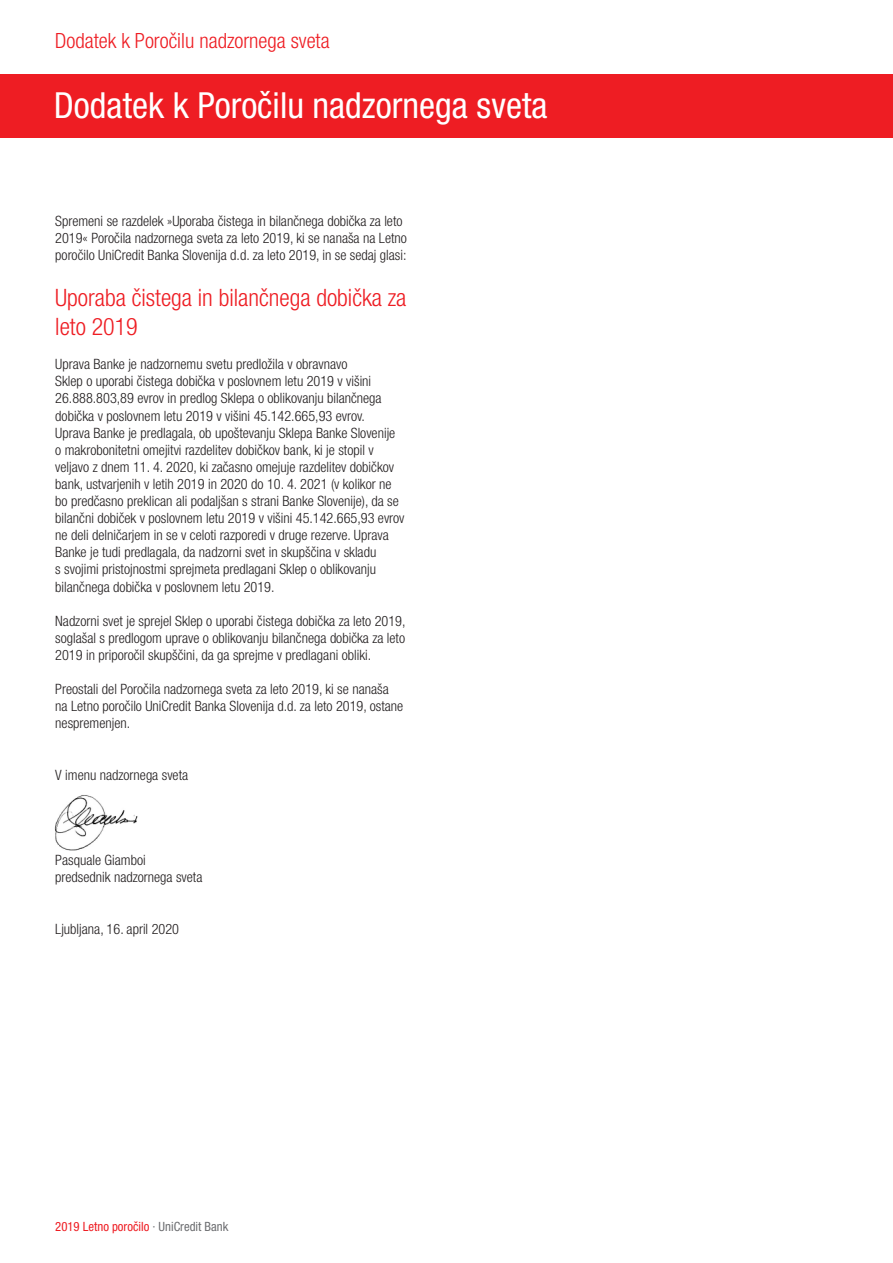
<style>
.page{position:relative;width:893px;height:1263px;background:#fff}
.page>*{position:absolute;margin:0;border:0;box-sizing:border-box;transform-origin:0 0}
.t1{font:condensed 36px "Helvetica Neue LT Std";color:#fff}
.mednaslov_red_16pt{font:300 condensed 24px/28.8px "Helvetica Neue LT Std";color:#ee1d23}
.t2{font:300 condensed 21px "Helvetica Neue LT Std";color:#ee1d23}
._9_5_light{font:300 condensed 14.25px/17.1px "Helvetica Neue LT Std";color:#231f20}
.t3{font:condensed 12.75px "Helvetica Neue LT Std";color:#ee1d23}
.s1{color:#6c6d70}
</style>
<div class="page">
<div style="left:0;top:74px;width:893px;height:64px;background:#ee1d23"></div>
<img style="left:54px;top:795px;width:84px;height:56px">
<p class="t2" style="left:55px;top:29px;width:276px">Dodatek k Poročilu nadzornega sveta</p>
<p class="t1" style="left:54px;top:85px;width:495px">Dodatek k Poročilu nadzornega sveta</p>
<p class="_9_5_light" style="left:55px;top:212px;width:353px">Spremeni se razdelek »Uporaba čistega in bilančnega dobička za leto<br>2019« Poročila nadzornega sveta za leto 2019, ki se nanaša na Letno poročilo UniCredit Banka Slovenija d.d. za leto 2019, in se sedaj glasi:</p>
<p class="mednaslov_red_16pt" style="left:55px;top:283px;width:353px">Uporaba čistega in bilančnega dobička za leto 2019</p>
<p class="_9_5_light" style="left:55px;top:355px;width:351px">Uprava Banke je nadzornemu svetu predložila v obravnavo<br>Sklep o uporabi čistega dobička v poslovnem letu 2019 v višini 26.888.803,89 evrov in predlog Sklepa o oblikovanju bilančnega dobička v poslovnem letu 2019 v višini 45.142.665,93 evrov.<br>Uprava Banke je predlagala, ob upoštevanju Sklepa Banke Slovenije o makrobonitetni omejitvi razdelitev dobičkov bank, ki je stopil v veljavo z dnem 11. 4. 2020, ki začasno omejuje razdelitev dobičkov bank, ustvarjenih v letih 2019 in 2020 do 10. 4. 2021 (v kolikor ne bo predčasno preklican ali podaljšan s strani Banke Slovenije), da se bilančni dobiček v poslovnem letu 2019 v višini 45.142.665,93 evrov ne deli delničarjem in se v celoti razporedi v druge rezerve. Uprava Banke je tudi predlagala, da nadzorni svet in skupščina v skladu<br>s svojimi pristojnostmi sprejmeta predlagani Sklep o oblikovanju bilančnega dobička v poslovnem letu 2019.</p>
<p class="_9_5_light" style="left:55px;top:612px;width:352px;text-align:justify">Nadzorni svet je sprejel Sklep o uporabi čistega dobička za leto 2019, soglašal s predlogom uprave o oblikovanju bilančnega dobička za leto 2019 in priporočil skupščini, da ga sprejme v predlagani obliki.</p>
<p class="_9_5_light" style="left:55px;top:680px;width:349px">Preostali del Poročila nadzornega sveta za leto 2019, ki se nanaša na Letno poročilo UniCredit Banka Slovenija d.d. za leto 2019, ostane nespremenjen.</p>
<p class="_9_5_light" style="left:55px;top:766px;width:134px">V imenu nadzornega sveta</p>
<p class="_9_5_light" style="left:55px;top:851px;width:92px">Pasquale Giamboi</p>
<p class="_9_5_light" style="left:55px;top:868px;width:149px">predsednik nadzornega sveta</p>
<p class="_9_5_light" style="left:55px;top:920px;width:125px">Ljubljana, 16. april 2020</p>
<p class="t3" style="left:55px;top:1219px;width:175px">2019 Letno poročilo <span class="s1">· UniCredit Bank</span></p>
</div>
